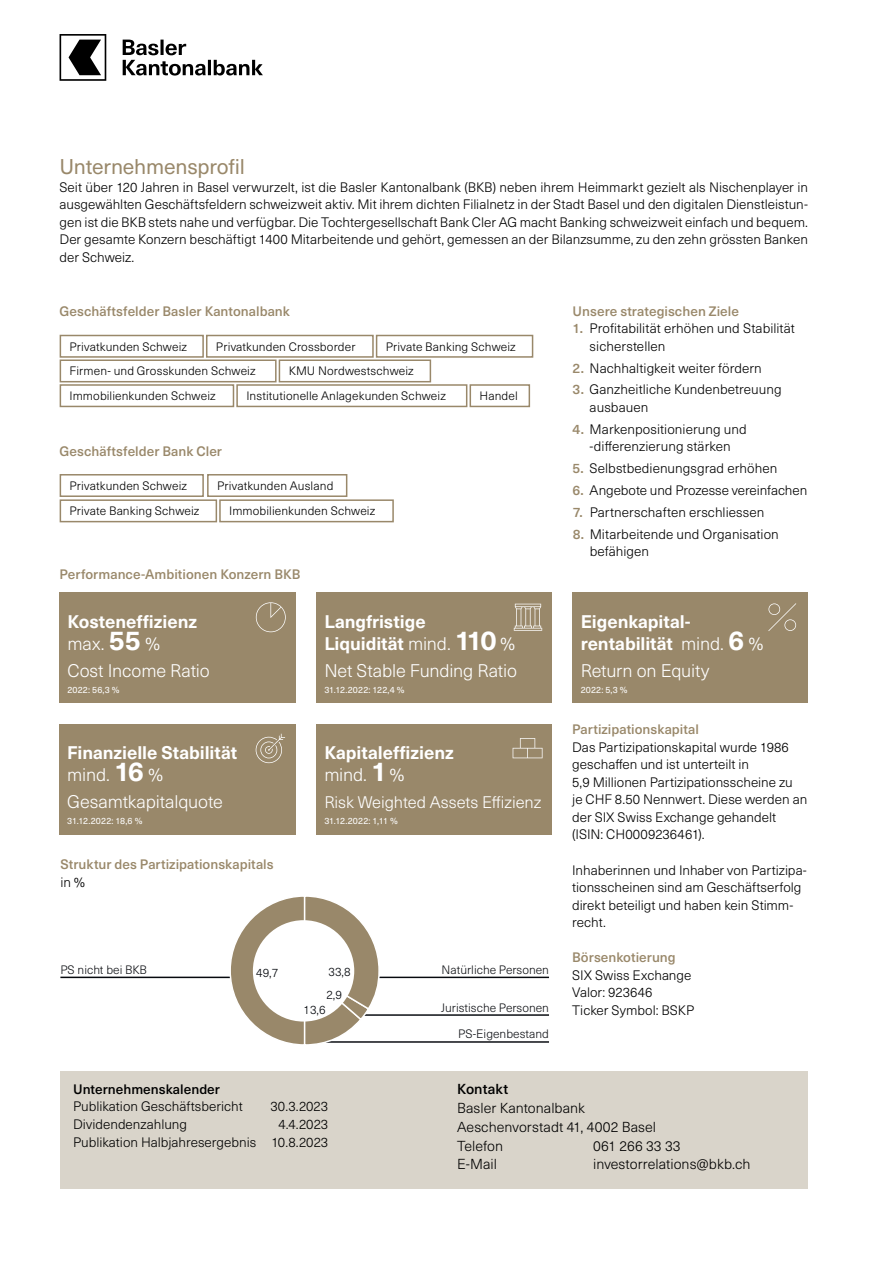
<style>
.page{position:relative;width:893px;height:1263px;background:#fff}
.page>*{position:absolute;margin:0;border:0;box-sizing:border-box;transform-origin:0 0}
.t1{font:21px "Neue Haas Unica Pro";letter-spacing:-.01em;color:#99886a}
.t2{font:700 18px/22.5px "Neue Haas Unica Pro";letter-spacing:-.005em;color:#fff}
.t3{font:300 18px "Neue Haas Unica Pro";letter-spacing:-.01em;color:#fff}
.t4{font:300 16.5px "Neue Haas Unica Pro";letter-spacing:-.005em;color:#fff}
.t5{font:300 14.25px/18.8px "Neue Haas Unica Pro";letter-spacing:.005em;color:#000}
.t6{font:500 14.25px "Neue Haas Unica Pro";letter-spacing:.005em;color:#000}
.t7{font:300 13.5px/17.5px "Neue Haas Unica Pro";color:#000}
.t8{font:500 13.5px "Neue Haas Unica Pro";letter-spacing:.005em;color:#99886a}
.t9{font:500 13.5px "Neue Haas Unica Pro";color:#000}
.t10{font:300 12px/24.8px "Neue Haas Unica Pro";letter-spacing:.01em;color:#000}
.t11{font:300 12px "Neue Haas Unica Pro";color:#121418}
.t12{font:300 12px "Neue Haas Unica Pro";color:#06090e}
.t13{font:9px "Neue Haas Unica Pro";letter-spacing:.01em;color:#fff}
.s1{font-weight:300}
.s2{font-size:27px}
.s3{font-weight:500;color:#99886a}
</style>
<div class="page">
<svg style="left:59px;top:334px;width:475px;height:74px"></svg>
<svg style="left:59px;top:474px;width:335px;height:49px"></svg>
<hr style="left:359px;top:1014px;width:190px;height:2px;background:#06090e">
<hr style="left:369px;top:977px;width:180px;height:1px;background:#06090e">
<hr style="left:60px;top:977px;width:174px;height:1px;background:#06090e">
<hr style="left:326px;top:1041px;width:223px;height:2px;background:#06090e">
<svg style="left:229px;top:896px;width:152px;height:149px"></svg>
<div style="left:253px;top:920px;width:101px;height:101px;background:#fff;border-radius:50%"></div>
<div style="left:59px;top:592px;width:236px;height:111px;background:#99886a"></div>
<div style="left:59px;top:724px;width:236px;height:110px;background:#99886a"></div>
<div style="left:316px;top:592px;width:236px;height:111px;background:#99886a"></div>
<div style="left:316px;top:724px;width:236px;height:110px;background:#99886a"></div>
<div style="left:572px;top:592px;width:236px;height:111px;background:#99886a"></div>
<svg style="left:256px;top:602px;width:30px;height:30px"></svg>
<svg style="left:256px;top:734px;width:29px;height:29px"></svg>
<div style="left:60px;top:1071px;width:748px;height:117px;background:#d9d4ca"></div>
<svg style="left:514px;top:604px;width:28px;height:27px"></svg>
<svg style="left:513px;top:738px;width:29px;height:20px"></svg>
<svg style="left:768px;top:603px;width:28px;height:28px"></svg>
<svg style="left:60px;top:34px;width:203px;height:47px"></svg>
<h1 class="t1" style="left:60px;top:154px;width:187px">Unternehmensprofil</h1>
<p class="t7" style="left:60px;top:178px;width:750px;text-align:justify">Seit über 120 Jahren in Basel verwurzelt, ist die Basler Kantonalbank (BKB) neben ihrem Heimmarkt gezielt als Nischenplayer in ausgewählten Geschäftsfeldern schweizweit aktiv. Mit ihrem dichten Filialnetz in der Stadt Basel und den digitalen Dienstleistun&shy;gen ist die BKB stets nahe und verfügbar. Die Tochtergesellschaft Bank Cler AG macht Banking schweizweit einfach und bequem.<br>Der gesamte Konzern beschäftigt 1400 Mitarbeitende und gehört, gemessen an der Bilanzsumme, zu den zehn grössten Banken der Schweiz.</p>
<p class="t8" style="left:60px;top:303px;width:232px">Geschäftsfelder Basler Kantonalbank</p>
<p class="t10" style="left:70px;top:334px;width:187px">Privatkunden Schweiz<br>Firmen- und Grosskunden Schweiz</p>
<p class="t10" style="left:216px;top:334px;width:141px">Privatkunden Crossborder</p>
<p class="t10" style="left:386px;top:334px;width:131px">Private Banking Schweiz</p>
<p class="t10" style="left:246px;top:359px;width:201px;text-indent:42px">KMU Nordwestschweiz<br>Institutionelle Anlagekunden Schweiz</p>
<p class="t10" style="left:70px;top:384px;width:148px">Immobilienkunden Schweiz</p>
<p class="t10" style="left:480px;top:384px;width:40px">Handel</p>
<p class="t8" style="left:60px;top:443px;width:164px">Geschäftsfelder Bank Cler</p>
<p class="t10" style="left:70px;top:473px;width:131px;line-height:25.3px">Privatkunden Schweiz<br>Private Banking Schweiz</p>
<p class="t10" style="left:217px;top:473px;width:118px">Privatkunden Ausland</p>
<p class="t10" style="left:229px;top:499px;width:148px">Immobilienkunden Schweiz</p>
<p class="t8" style="left:60px;top:566px;width:242px">Performance-Ambitionen Konzern BKB</p>
<h2 class="t2" style="left:67px;top:610px;width:131px">Kosteneffizienz <span class="s1">max.</span> <span class="s2">55</span> <span class="s1">%</span></h2>
<h2 class="t3" style="left:67px;top:660px;width:144px">Cost Income Ratio</h2>
<p class="t13" style="left:67px;top:684px;width:54px">2022: 56,3 %</p>
<h2 class="t2" style="left:67px;top:741px;width:171px">Finanzielle Stabilität <span class="s1">mind.</span> <span class="s2">16</span> <span class="s1">%</span></h2>
<h2 class="t3" style="left:67px;top:791px;width:157px">Gesamtkapitalquote</h2>
<p class="t13" style="left:67px;top:815px;width:77px">31.12.2022: 18,6 %</p>
<p class="t8" style="left:60px;top:856px;width:215px">Struktur des Partizipationskapitals</p>
<p class="t7" style="left:60px;top:874px;width:26px">in %</p>
<h2 class="t2" style="left:324px;top:610px;width:193px">Langfristige<br>Liquidität <span class="s1">mind.</span> <span class="s2">110</span> <span class="s1">%</span></h2>
<h2 class="t3" style="left:324px;top:660px;width:194px">Net Stable Funding Ratio</h2>
<p class="t13" style="left:324px;top:684px;width:82px">31.12.2022: 122,4 %</p>
<h2 class="t2" style="left:324px;top:741px;width:131px">Kapitaleffizienz <span class="s1">mind.</span> <span class="s2">1</span><span class="s1">%</span></h2>
<p class="t4" style="left:324px;top:792px;width:219px">Risk Weighted Assets Effizienz</p>
<p class="t13" style="left:324px;top:815px;width:75px">31.12.2022: 1,11 %</p>
<p class="t11" style="left:60px;top:962px;width:88px">PS nicht bei BKB</p>
<p class="t11" style="left:442px;top:962px;width:109px">Natürliche Personen</p>
<p class="t11" style="left:441px;top:1000px;width:109px">Juristische Personen</p>
<p class="t12" style="left:329px;top:965px;width:24px">33,8</p>
<p class="t12" style="left:256px;top:965px;width:24px">49,7</p>
<p class="t12" style="left:326px;top:987px;width:17px">2,9</p>
<p class="t12" style="left:304px;top:1002px;width:24px">13,6</p>
<p class="t11" style="left:458px;top:1027px;width:92px">PS-Eigenbestand</p>
<p class="t8" style="left:573px;top:303px;width:168px">Unsere strategischen Ziele</p>
<p class="t7" style="left:590px;top:320px;width:207px;text-indent:-17px"><span class="s3">1.</span> Profitabilität erhöhen und Stabilität sicherstellen</p>
<p class="t7" style="left:573px;top:359px;width:191px"><span class="s3">2.</span> Nachhaltigkeit weiter fördern</p>
<p class="t7" style="left:590px;top:381px;width:194px;text-indent:-17px"><span class="s3">3.</span> Ganzheitliche Kundenbetreuung ausbauen</p>
<p class="t7" style="left:573px;top:420px;width:176px;text-align:center"><span class="s3">4.</span> Markenpositionierung und -differenzierung stärken</p>
<p class="t7" style="left:573px;top:460px;width:206px"><span class="s3">5.</span> Selbstbedienungsgrad erhöhen</p>
<p class="t7" style="left:573px;top:482px;width:236px"><span class="s3">6.</span> Angebote und Prozesse vereinfachen</p>
<p class="t7" style="left:573px;top:503px;width:193px"><span class="s3">7.</span> Partnerschaften erschliessen</p>
<p class="t7" style="left:590px;top:525px;width:191px;text-indent:-17px"><span class="s3">8.</span> Mitarbeitende und Organisation befähigen</p>
<h2 class="t2" style="left:581px;top:610px;width:184px">Eigenkapital&shy;rentabilität <span class="s1">mind.</span> <span class="s2">6</span> <span class="s1">%</span></h2>
<h2 class="t3" style="left:581px;top:660px;width:130px">Return on Equity</h2>
<p class="t13" style="left:581px;top:684px;width:49px">2022: 5,3 %</p>
<p class="t8" style="left:572px;top:721px;width:128px">Partizipationskapital</p>
<p class="t7" style="left:572px;top:738px;width:237px">Das Partizipationskapital wurde 1986 geschaffen und ist unterteilt in<br>5,9 Millionen Partizipationsscheine zu<br>je CHF 8.50 Nennwert. Diese werden an der SIX Swiss Exchange gehandelt (ISIN: CH0009236461).</p>
<p class="t7" style="left:572px;top:861px;width:236px">Inhaberinnen und Inhaber von Partizipa&shy;tionsscheinen sind am Geschäftserfolg direkt beteiligt und haben kein Stimm&shy;recht.</p>
<p class="t8" style="left:572px;top:949px;width:105px">Börsenkotierung</p>
<p class="t7" style="left:572px;top:966px;width:124px">SIX Swiss Exchange<br>Valor: 923646<br>Ticker Symbol: BSKP</p>
<p class="t9" style="left:73px;top:1081px;width:148px">Unternehmenskalender</p>
<p class="t7" style="left:73px;top:1098px;width:171px">Publikation Geschäftsbericht</p>
<p class="t7" style="left:270px;top:1098px;width:59px">30.3.2023</p>
<p class="t7" style="left:73px;top:1116px;width:115px">Dividendenzahlung</p>
<p class="t7" style="left:73px;top:1116px;width:257px;text-align:right">4.4.2023<br>Publikation Halbjahresergebnis 10.8.2023</p>
<p class="t6" style="left:457px;top:1081px;width:53px">Kontakt</p>
<p class="t5" style="left:457px;top:1099px;width:200px">Basler Kantonalbank<br>Aeschenvorstadt 41, 4002 Basel<br>Telefon</p>
<p class="t5" style="left:593px;top:1136px;width:89px">061 266 33 33</p>
<p class="t5" style="left:457px;top:1155px;width:41px">E-Mail</p>
<p class="t5" style="left:593px;top:1155px;width:159px">investorrelations@bkb.ch</p>
</div>
